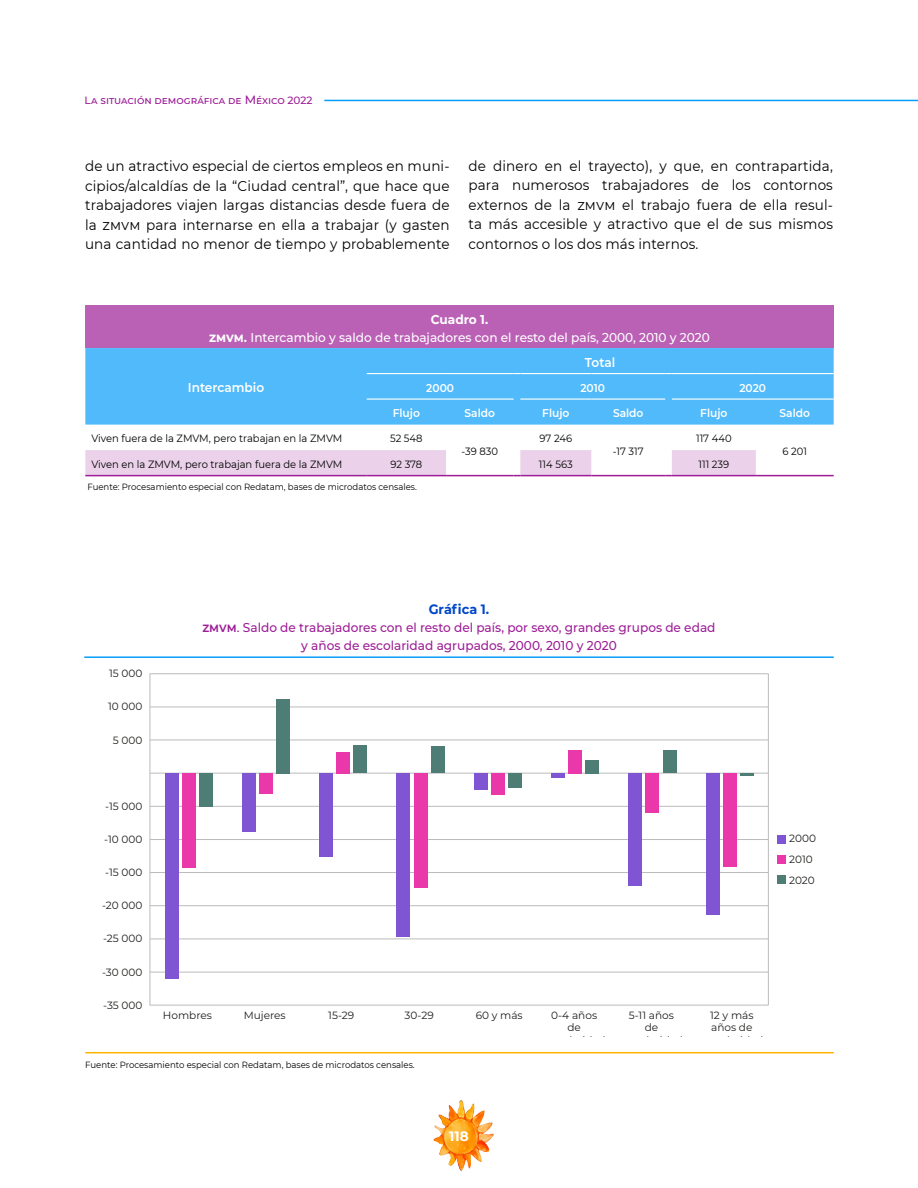
<style>
.page{position:relative;width:918px;height:1188px;background:#fff}
.page>*{position:absolute;margin:0;border:0;box-sizing:border-box;transform-origin:0 0}
.body_san{font:14.25px/19.5px "Montserrat";letter-spacing:.01em;color:#000;text-align:justify;scale:.95 1}
.Titulo_Grafica_V2{font:700 13.5px "Montserrat";color:#0047c7;scale:.95 1}
.t1{font:700 13.5px "Montserrat";color:#fff}
.Titulo_Grafica_V2-2{font:500 12.75px/18px "Montserrat";color:#9d1d96;text-align:center;scale:.95 1}
.Titulo_CUADRO{font:500 12.75px/18px "Montserrat";color:#fff;text-align:center;scale:.95 1}
.Texto_Encabezado1_CU{font:600 12.75px "Montserrat";color:#fff;scale:.95 1}
.Texto_Encabezado1_CU-2{font:600 11.25px "Montserrat";color:#fff;scale:.95 1}
.t2{font:10.5px/12.6px "Montserrat";color:#1d1d1b;text-align:center}
.Cuerpo_TX_CUADRO_7PT{font:10.5px "Montserrat";color:#000;scale:.95 1}
.t3{font:500 10.5px "Montserrat";color:#9d1d96}
.fuente{font:9px "Montserrat";color:#000;scale:.95 1}
.s1{font-size:12px}
.s2{font-weight:700}
.s3{font-weight:600}
</style>
<div class="page">
<img style="left:433px;top:1100px;width:61px;height:71px">
<hr style="left:324px;top:100px;width:594px;height:1px;background:#079dfa">
<hr style="left:84px;top:656px;width:750px;height:2px;background:#079dfa">
<hr style="left:85px;top:1052px;width:749px;height:1px;background:#feb300">
<hr style="left:150px;top:972px;width:618px;height:1px;background:#bbb">
<hr style="left:150px;top:939px;width:618px;height:1px;background:#bbb">
<hr style="left:150px;top:905px;width:618px;height:1px;background:#bbb">
<hr style="left:150px;top:872px;width:618px;height:1px;background:#bbb">
<hr style="left:150px;top:839px;width:618px;height:1px;background:#bbb">
<hr style="left:150px;top:806px;width:618px;height:1px;background:#bbb">
<hr style="left:150px;top:740px;width:618px;height:1px;background:#bbb">
<hr style="left:150px;top:707px;width:618px;height:1px;background:#bbb">
<hr style="left:150px;top:773px;width:618px;height:1px;background:#bbb">
<div style="left:165px;top:773px;width:13px;height:206px;background:#7f55d3"></div>
<div style="left:242px;top:773px;width:14px;height:59px;background:#7f55d3"></div>
<div style="left:319px;top:773px;width:14px;height:84px;background:#7f55d3"></div>
<div style="left:397px;top:773px;width:13px;height:164px;background:#7f55d3"></div>
<div style="left:474px;top:773px;width:13px;height:17px;background:#7f55d3"></div>
<div style="left:551px;top:773px;width:14px;height:5px;background:#7f55d3"></div>
<div style="left:629px;top:773px;width:13px;height:113px;background:#7f55d3"></div>
<div style="left:706px;top:773px;width:13px;height:142px;background:#7f55d3"></div>
<div style="left:182px;top:773px;width:13px;height:95px;background:#ea38aa"></div>
<div style="left:259px;top:773px;width:14px;height:20px;background:#ea38aa"></div>
<div style="left:337px;top:752px;width:13px;height:21px;background:#ea38aa"></div>
<div style="left:414px;top:773px;width:13px;height:115px;background:#ea38aa"></div>
<div style="left:491px;top:773px;width:14px;height:22px;background:#ea38aa"></div>
<div style="left:568px;top:750px;width:14px;height:23px;background:#ea38aa"></div>
<div style="left:646px;top:773px;width:13px;height:39px;background:#ea38aa"></div>
<div style="left:723px;top:773px;width:14px;height:94px;background:#ea38aa"></div>
<div style="left:199px;top:773px;width:13px;height:34px;background:#4e7d75"></div>
<div style="left:276px;top:699px;width:14px;height:74px;background:#4e7d75"></div>
<div style="left:354px;top:745px;width:13px;height:28px;background:#4e7d75"></div>
<div style="left:431px;top:746px;width:13px;height:27px;background:#4e7d75"></div>
<div style="left:508px;top:773px;width:14px;height:15px;background:#4e7d75"></div>
<div style="left:586px;top:760px;width:13px;height:13px;background:#4e7d75"></div>
<div style="left:663px;top:751px;width:13px;height:22px;background:#4e7d75"></div>
<svg style="left:740px;top:773px;width:14px;height:2px"></svg>
<div style="left:777px;top:835px;width:8px;height:9px;background:#7f55d3"></div>
<div style="left:777px;top:855px;width:8px;height:9px;background:#ea38aa"></div>
<div style="left:777px;top:876px;width:8px;height:8px;background:#4e7d75"></div>
<div style="left:85px;top:306px;width:749px;height:42px;background:#ba61b6"></div>
<div style="left:85px;top:348px;width:749px;height:77px;background:#51bafb"></div>
<hr style="left:367px;top:399px;width:79px;height:1px;background:#fff">
<hr style="left:446px;top:399px;width:68px;height:1px;background:#fff">
<hr style="left:520px;top:399px;width:71px;height:1px;background:#fff">
<hr style="left:591px;top:399px;width:74px;height:1px;background:#fff">
<hr style="left:672px;top:399px;width:84px;height:1px;background:#fff">
<hr style="left:756px;top:399px;width:78px;height:1px;background:#fff">
<hr style="left:367px;top:373px;width:79px;height:1px;background:#fff">
<hr style="left:446px;top:373px;width:68px;height:1px;background:#fff">
<hr style="left:520px;top:373px;width:71px;height:1px;background:#fff">
<hr style="left:591px;top:373px;width:74px;height:1px;background:#fff">
<hr style="left:672px;top:373px;width:84px;height:1px;background:#fff">
<hr style="left:756px;top:373px;width:78px;height:1px;background:#fff">
<svg style="left:85px;top:450px;width:671px;height:26px"></svg>
<hr style="left:672px;top:475px;width:84px;height:1px;background:#9d1d96">
<hr style="left:756px;top:475px;width:78px;height:1px;background:#9d1d96">
<p class="t3" style="left:85px;top:92px;width:230px">La situación demográfica de <span class="s1">M</span>éxico 2022</p>
<p class="body_san" style="left:85px;top:156px;width:385px">de un atractivo especial de ciertos empleos en muni&shy;cipios/alcaldías de la “Ciudad central”, que hace que trabajadores viajen largas distancias desde fuera de la ZMVM para internarse en ella a trabajar (y gasten una cantidad no menor de tiempo y probablemente</p>
<p class="body_san" style="left:469px;top:156px;width:385px">de dinero en el trayecto), y que, en contrapartida, para numerosos trabajadores de los contornos externos de la ZMVM el trabajo fuera de ella resul&shy;ta más accesible y atractivo que el de sus mismos contornos o los dos más internos.</p>
<p class="Titulo_CUADRO" style="left:209px;top:310px;width:529px"><span class="s2">Cuadro 1.<br>ZMVM.</span> Intercambio y saldo de trabajadores con el resto del país, 2000, 2010 y 2020</p>
<p class="Texto_Encabezado1_CU" style="left:188px;top:379px;width:82px">Intercambio</p>
<p class="Texto_Encabezado1_CU" style="left:585px;top:353px;width:34px">Total</p>
<p class="Texto_Encabezado1_CU-2" style="left:426px;top:380px;width:31px">2000</p>
<p class="Texto_Encabezado1_CU-2" style="left:580px;top:380px;width:27px">2010</p>
<p class="Texto_Encabezado1_CU-2" style="left:739px;top:380px;width:30px">2020</p>
<p class="Texto_Encabezado1_CU-2" style="left:393px;top:405px;width:30px">Flujo</p>
<p class="Texto_Encabezado1_CU-2" style="left:465px;top:405px;width:34px">Saldo</p>
<p class="Texto_Encabezado1_CU-2" style="left:542px;top:405px;width:30px">Flujo</p>
<p class="Texto_Encabezado1_CU-2" style="left:613px;top:405px;width:34px">Saldo</p>
<p class="Texto_Encabezado1_CU-2" style="left:700px;top:405px;width:30px">Flujo</p>
<p class="Texto_Encabezado1_CU-2" style="left:780px;top:405px;width:34px">Saldo</p>
<p class="Cuerpo_TX_CUADRO_7PT" style="left:91px;top:431px;width:266px">Viven fuera de la ZMVM, pero trabajan en la ZMVM</p>
<p class="Cuerpo_TX_CUADRO_7PT" style="left:390px;top:431px;width:36px">52 548</p>
<p class="Cuerpo_TX_CUADRO_7PT" style="left:462px;top:444px;width:40px">-39 830</p>
<p class="Cuerpo_TX_CUADRO_7PT" style="left:540px;top:431px;width:36px">97 246</p>
<p class="Cuerpo_TX_CUADRO_7PT" style="left:613px;top:444px;width:34px">-17 317</p>
<p class="Cuerpo_TX_CUADRO_7PT" style="left:696px;top:431px;width:39px">117 440</p>
<p class="Cuerpo_TX_CUADRO_7PT" style="left:91px;top:457px;width:266px">Viven en la ZMVM, pero trabajan fuera de la ZMVM</p>
<p class="Cuerpo_TX_CUADRO_7PT" style="left:390px;top:457px;width:35px">92 378</p>
<p class="Cuerpo_TX_CUADRO_7PT" style="left:539px;top:457px;width:37px">114 563</p>
<p class="Cuerpo_TX_CUADRO_7PT" style="left:698px;top:457px;width:34px">111 239</p>
<p class="fuente" style="left:87px;top:481px;width:348px">Fuente: Procesamiento especial con Redatam, bases de microdatos censales.</p>
<p class="Cuerpo_TX_CUADRO_7PT" style="left:783px;top:444px;width:27px">6 201</p>
<p class="t2" style="left:109px;top:667px;width:35px">15 000</p>
<p class="t2" style="left:108px;top:699px;width:36px">10 000</p>
<p class="t2" style="left:113px;top:733px;width:31px">5 000</p>
<p class="Titulo_Grafica_V2" style="left:429px;top:600px;width:65px">Gráfica 1.</p>
<p class="Titulo_Grafica_V2-2" style="left:202px;top:618px;width:542px"><span class="s3">ZMVM</span>. Saldo de trabajadores con el resto del país, por sexo, grandes grupos de edad y años de escolaridad agrupados, 2000, 2010 y 2020</p>
<p class="t2" style="left:105px;top:800px;width:39px">-15 000</p>
<p class="t2" style="left:104px;top:833px;width:40px">-10 000</p>
<p class="t2" style="left:105px;top:866px;width:39px">-15 000</p>
<p class="t2" style="left:102px;top:899px;width:42px">-20 000</p>
<p class="t2" style="left:103px;top:931px;width:41px">-25 000</p>
<p class="t2" style="left:102px;top:965px;width:42px">-30 000</p>
<p class="t2" style="left:103px;top:998px;width:41px">-35 000</p>
<p class="t2" style="left:163px;top:1008px;width:51px">Hombres</p>
<p class="t2" style="left:244px;top:1008px;width:43px">Mujeres</p>
<p class="t2" style="left:328px;top:1008px;width:28px">15-29</p>
<p class="t2" style="left:405px;top:1008px;width:31px">30-29</p>
<p class="t2" style="left:476px;top:1008px;width:49px">60 y más</p>
<p class="t2" style="left:551px;top:1008px;width:47px">0-4 años de</p>
<p class="t2" style="left:629px;top:1008px;width:47px">5-11 años de</p>
<p class="t2" style="left:710px;top:1008px;width:45px;text-align:left">12 y más años de</p>
<p class="fuente" style="left:85px;top:1058px;width:348px">Fuente: Procesamiento especial con Redatam, bases de microdatos censales.</p>
<p class="t1" style="left:449px;top:1127px;width:21px">118</p>
<p class="t2" style="left:789px;top:828px;width:28px;line-height:20.5px;text-align:left">2000<br>2010<br>2020</p>
</div>
